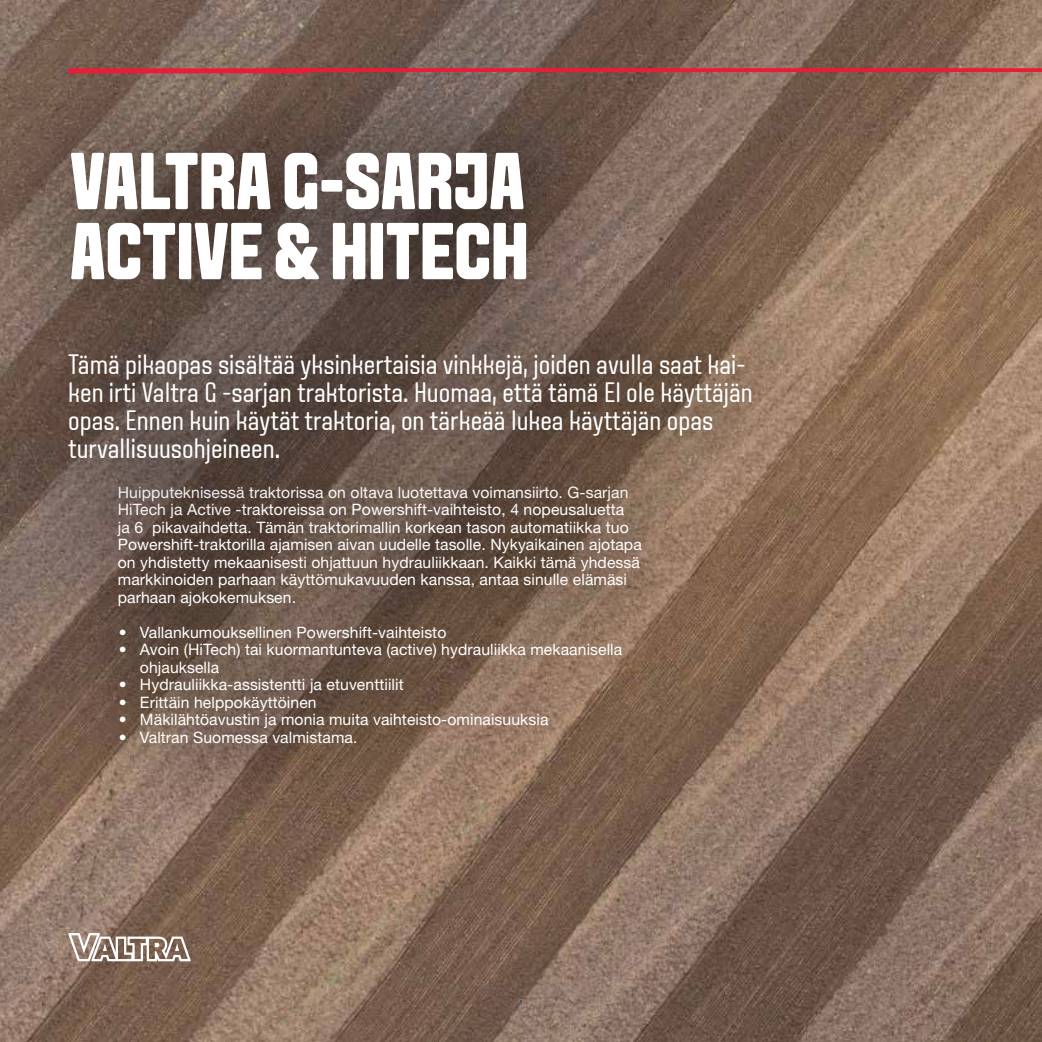
<style>
.page{position:relative;width:1042px;height:1042px;background:#fff}
.page>*{position:absolute;margin:0;border:0;box-sizing:border-box;transform-origin:0 0}
.t1{font:800 80.5px/70px "VALTRA Aveny T";color:#fff}
.t2{font:28px/28px "VALTRA Aveny T";color:#fff}
.t3{font:15.75px/17.5px "Helvetica Neue LT Std";letter-spacing:.005em;color:#fff}
.t4{font:15.75px "VALTRA Aveny T";color:#808285}
</style>
<div class="page">
<img style="left:0;top:0;width:1042px;height:1042px">
<div style="left:28px;top:396px;width:698px;height:439px;background:#000;opacity:.5"></div>
<div style="left:0;top:265px;width:835px;height:286px;background:#000;opacity:.5"></div>
<div style="left:0;top:61px;width:617px;height:310px;background:#000;opacity:.5"></div>
<svg style="left:68px;top:933px;width:123px;height:28px"></svg>
<svg style="left:298px;top:68px;width:744px;height:131px;background:#7b6054"></svg>
<div style="left:68px;top:68px;width:240px;height:5px;background:#ed1b36"></div>
<h1 class="t1" style="left:70px;top:145px;width:460px">VALTRA G-SARJA<br>ACTIVE &amp; HITECH</h1>
<p class="t2" style="left:68px;top:350px;width:686px">Tämä pikaopas sisältää yksinkertaisia vinkkejä, joiden avulla saat kai&shy;ken irti Valtra G -sarjan traktorista. Huomaa, että tämä EI ole käyttäjän opas. Ennen kuin käytät traktoria, on tärkeää lukea käyttäjän opas turvallisuusohjeineen.</p>
<p class="t3" style="left:118px;top:483px;width:525px">Huipputeknisessä traktorissa on oltava luotettava voimansiirto. G-sarjan HiTech ja Active -traktoreissa on Powershift-vaihteisto, 4 nopeusaluetta<br>ja 6 pikavaihdetta. Tämän traktorimallin korkean tason automatiikka tuo Powershift-traktorilla ajamisen aivan uudelle tasolle. Nykyaikainen ajotapa on yhdistetty mekaanisesti ohjattuun hydrauliikkaan. Kaikki tämä yhdessä markkinoiden parhaan käyttömukavuuden kanssa, antaa sinulle elämäsi parhaan ajokokemuksen.</p>
<p class="t3" style="left:119px;top:623px;width:329px">• Vallankumouksellinen Powershift-vaihteisto</p>
<p class="t3" style="left:140px;top:641px;width:484px;text-indent:-21px">• Avoin (HiTech) tai kuormantunteva (active) hydrauliikka mekaanisella ohjauksella</p>
<p class="t3" style="left:119px;top:676px;width:286px">• Hydrauliikka-assistentti ja etuventtiilit</p>
<p class="t3" style="left:119px;top:693px;width:199px">• Erittäin helppokäyttöinen</p>
<p class="t3" style="left:119px;top:711px;width:431px">• Mäkilähtöavustin ja monia muita vaihteisto-ominaisuuksia</p>
<p class="t3" style="left:119px;top:728px;width:240px">• Valtran Suomessa valmistama.</p>
<p class="t4" style="left:518px;top:994px;width:8px">2</p>
</div>
